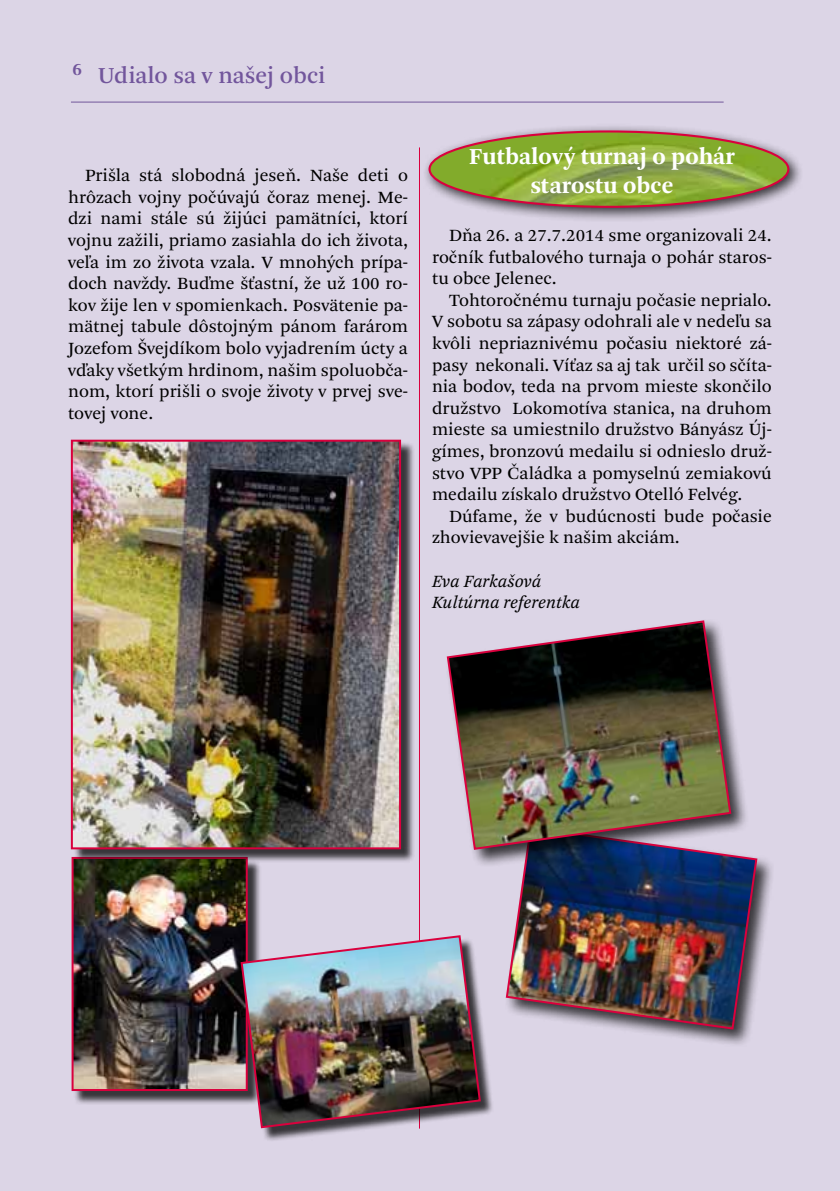
<style>
.page{position:relative;width:840px;height:1191px;background:#fff}
.page>*{position:absolute;margin:0;border:0;box-sizing:border-box;transform-origin:0 0}
.t1{font:700 24px/28.8px "Arnhem Pro";color:#fff;text-align:center}
.t2{font:24px "Arnhem Pro";color:#72569c}
.t3{font:18px/21.6px "Arnhem Pro Blond";color:#000;text-align:justify}
.t4{font:italic 18px/21.6px "Arnhem Pro Blond";color:#000}
.t5{font:700 18px "Arnhem Pro";color:#72569c}
</style>
<div class="page">
<div style="left:0;top:0;width:839px;height:1191px;background:#dcd5e6"></div>
<hr style="left:419px;top:147px;width:1px;height:981px;background:#da003d">
<div style="left:421px;top:123px;width:381px;height:100px;background:#000;opacity:.75"></div>
<img style="left:429px;top:132px;width:358px;height:75px">
<div style="left:428px;top:130px;width:361px;height:78px;border:2px solid #da003d;border-radius:50%"></div>
<div style="left:73px;top:858px;width:188px;height:247px;background:#000;opacity:.75"></div>
<img style="left:74px;top:863px;width:170px;height:225px">
<div style="left:71px;top:857px;width:176px;height:234px;border:2px solid #da003d"></div>
<div style="left:73px;top:441px;width:342px;height:422px;background:#000;opacity:.75"></div>
<img style="left:74px;top:443px;width:324px;height:403px">
<div style="left:71px;top:440px;width:330px;height:409px;border:2px solid #da003d"></div>
<div style="left:242px;top:937px;width:251px;height:204px;background:#000;opacity:.75"></div>
<img style="left:239px;top:934px;width:242px;height:195px">
<div style="left:502px;top:823px;width:272px;height:224px;background:#000;opacity:.75"></div>
<img style="left:504px;top:825px;width:254px;height:205px">
<div style="left:443px;top:617px;width:305px;height:250px;background:#000;opacity:.75"></div>
<img style="left:445px;top:619px;width:287px;height:232px">
<p class="t5" style="left:72px;top:57px;width:11px">6</p>
<h1 class="t2" style="left:98px;top:59px;width:229px">Udialo sa v našej obci</h1>
<p class="t3" style="left:68px;top:165px;width:341px;text-indent:17px">Prišla stá slobodná jeseň. Naše deti o hrôzach vojny počúvajú čoraz menej. Me&shy;dzi nami stále sú žijúci pamätníci, ktorí vojnu zažili, priamo zasiahla do ich života, veľa im zo života vzala. V mnohých prípa&shy;doch navždy. Buďme šťastní, že už 100 ro&shy;kov žije len v spomienkach. Posvätenie pa&shy;mätnej tabule dôstojným pánom farárom Jozefom Švejdíkom bolo vyjadrením úcty a vďaky všetkým hrdinom, našim spoluobča&shy;nom, ktorí prišli o svoje životy v prvej sve&shy;tovej vone.</p>
<h1 class="t1" style="left:469px;top:142px;width:267px">Futbalový turnaj o pohár starostu obce</h1>
<p class="t3" style="left:432px;top:224px;width:341px;text-indent:17px">Dňa 26. a 27.7.2014 sme organizovali 24. ročník futbalového turnaja o pohár staros&shy;tu obce Jelenec.</p>
<p class="t3" style="left:432px;top:289px;width:341px;text-indent:17px">Tohtoročnému turnaju počasie neprialo.<br>V sobotu sa zápasy odohrali ale v nedeľu sa kvôli nepriaznivému počasiu niektoré zá&shy;pasy nekonali. Víťaz sa aj tak určil so sčíta&shy;nia bodov, teda na prvom mieste skončilo družstvo Lokomotíva stanica, na druhom mieste sa umiestnilo družstvo Bányász Új&shy;gímes, bronzovú medailu si odnieslo druž&shy;stvo VPP Čaládka a pomyselnú zemiakovú medailu získalo družstvo Otelló Felvég.</p>
<p class="t3" style="left:432px;top:505px;width:341px;text-indent:17px">Dúfame, že v budúcnosti bude počasie zhovievavejšie k našim akciám.</p>
<p class="t4" style="left:432px;top:570px;width:149px">Eva Farkašová<br>Kultúrna referentka</p>
</div>
